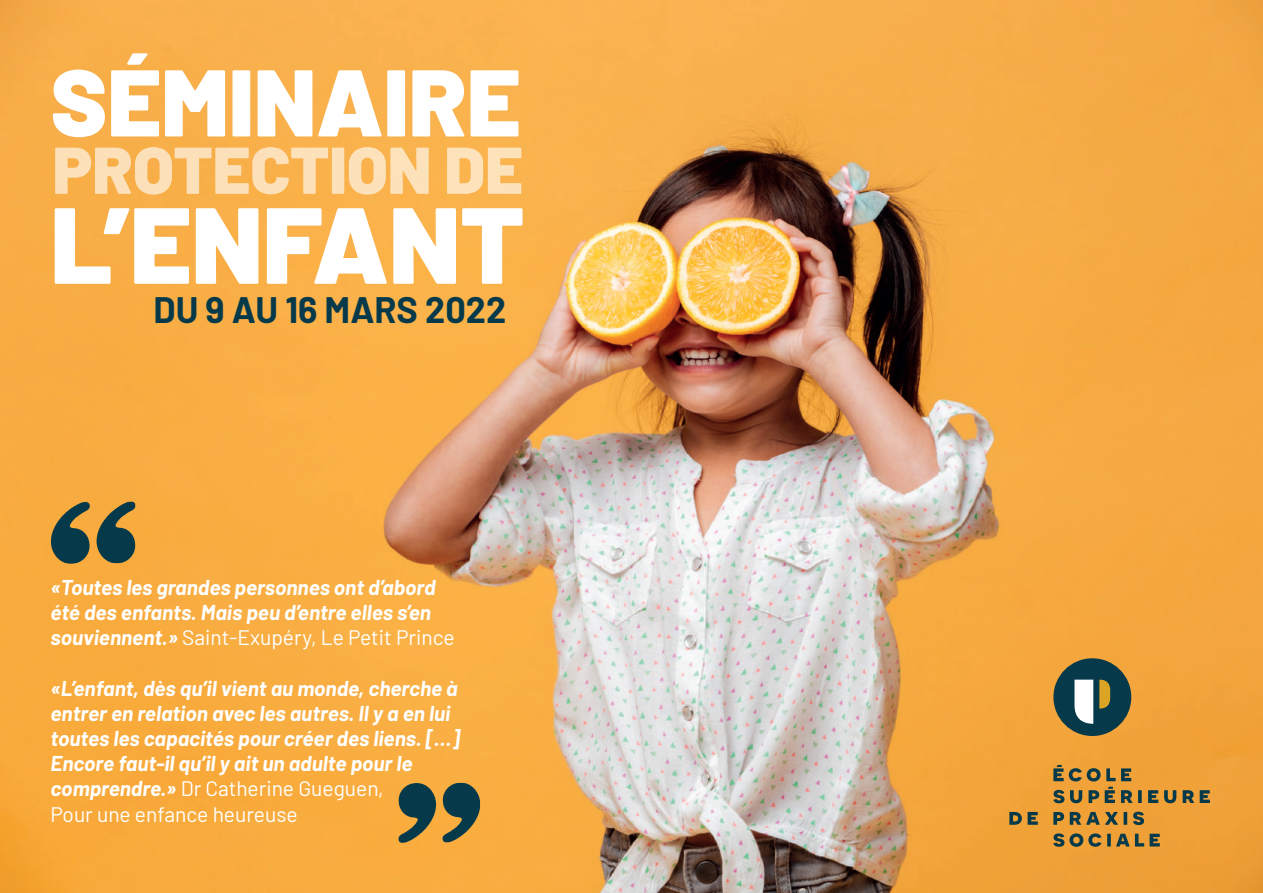
<style>
.page{position:relative;width:1263px;height:893px;background:#fff}
.page>*{position:absolute;margin:0;border:0;box-sizing:border-box;transform-origin:0 0}
.t1{font:900 108px "Barlow";color:#fff}
.t2{font:900 94.5px "Barlow";color:#fff}
.t3{font:900 66px "Barlow";color:rgb(255 255 255/.62)}
.t4{font:700 36px "Barlow";color:#063a4a}
.t5{font:italic 700 21px/25.2px "Barlow";color:#fff}
.s1{font-weight:400;font-style:normal}
</style>
<div class="page">
<img style="left:0;top:0;width:1263px;height:893px">
<div style="left:1053px;top:658px;width:78px;height:78px;background:#063a4a;border-radius:50%"></div>
<svg style="left:1074px;top:680px;width:19px;height:44px"></svg>
<svg style="left:1099px;top:680px;width:11px;height:29px"></svg>
<svg style="left:1009px;top:812px;width:29px;height:13px"></svg>
<svg style="left:1053px;top:812px;width:11px;height:13px"></svg>
<svg style="left:1070px;top:812px;width:48px;height:13px"></svg>
<svg style="left:1123px;top:812px;width:4px;height:13px"></svg>
<svg style="left:1133px;top:812px;width:11px;height:13px"></svg>
<svg style="left:1053px;top:833px;width:48px;height:14px"></svg>
<svg style="left:1107px;top:834px;width:4px;height:12px"></svg>
<svg style="left:1116px;top:834px;width:13px;height:12px"></svg>
<svg style="left:1135px;top:834px;width:25px;height:12px"></svg>
<svg style="left:1106px;top:768px;width:9px;height:13px"></svg>
<svg style="left:1121px;top:768px;width:10px;height:13px"></svg>
<svg style="left:1053px;top:765px;width:47px;height:16px"></svg>
<svg style="left:1053px;top:790px;width:11px;height:13px"></svg>
<svg style="left:1070px;top:790px;width:12px;height:13px"></svg>
<svg style="left:1088px;top:790px;width:11px;height:13px"></svg>
<svg style="left:1121px;top:790px;width:11px;height:13px"></svg>
<svg style="left:1138px;top:790px;width:4px;height:13px"></svg>
<svg style="left:1148px;top:790px;width:10px;height:13px"></svg>
<svg style="left:1164px;top:790px;width:12px;height:13px"></svg>
<svg style="left:1183px;top:790px;width:11px;height:13px"></svg>
<svg style="left:1200px;top:790px;width:10px;height:13px"></svg>
<svg style="left:1105px;top:787px;width:10px;height:16px"></svg>
<svg style="left:96px;top:501px;width:39px;height:62px;background:#5f6345"></svg>
<svg style="left:51px;top:502px;width:39px;height:62px;background:#5e6345"></svg>
<svg style="left:398px;top:783px;width:38px;height:60px;background:#606445"></svg>
<svg style="left:442px;top:783px;width:38px;height:59px;background:#5e6345"></svg>
<h2 class="t2" style="left:51px;top:31px;width:472px">SÉMINAIRE</h2>
<h3 class="t3" style="left:53px;top:120px;width:472px">PROTECTION DE</h3>
<h1 class="t1" style="left:51px;top:164px;width:475px">L’ENFANT</h1>
<h3 class="t4" style="left:153px;top:284px;width:354px">DU 9 AU 16 MARS 2022</h3>
<p class="t5" style="left:51px;top:573px;width:406px">«Toutes les grandes personnes ont d’abord été des enfants. Mais peu d’entre elles s’en souviennent.» <span class="s1">Saint-Exupéry, Le Petit Prince</span></p>
<p class="t5" style="left:51px;top:674px;width:411px">«L’enfant, dès qu’il vient au monde, cherche à entrer en relation avec les autres. Il y a en lui toutes les capacités pour créer des liens. […] Encore faut-il qu’il y ait un adulte pour le comprendre.» <span class="s1">Dr Catherine Gueguen,<br>Pour une enfance heureuse</span></p>
</div>
